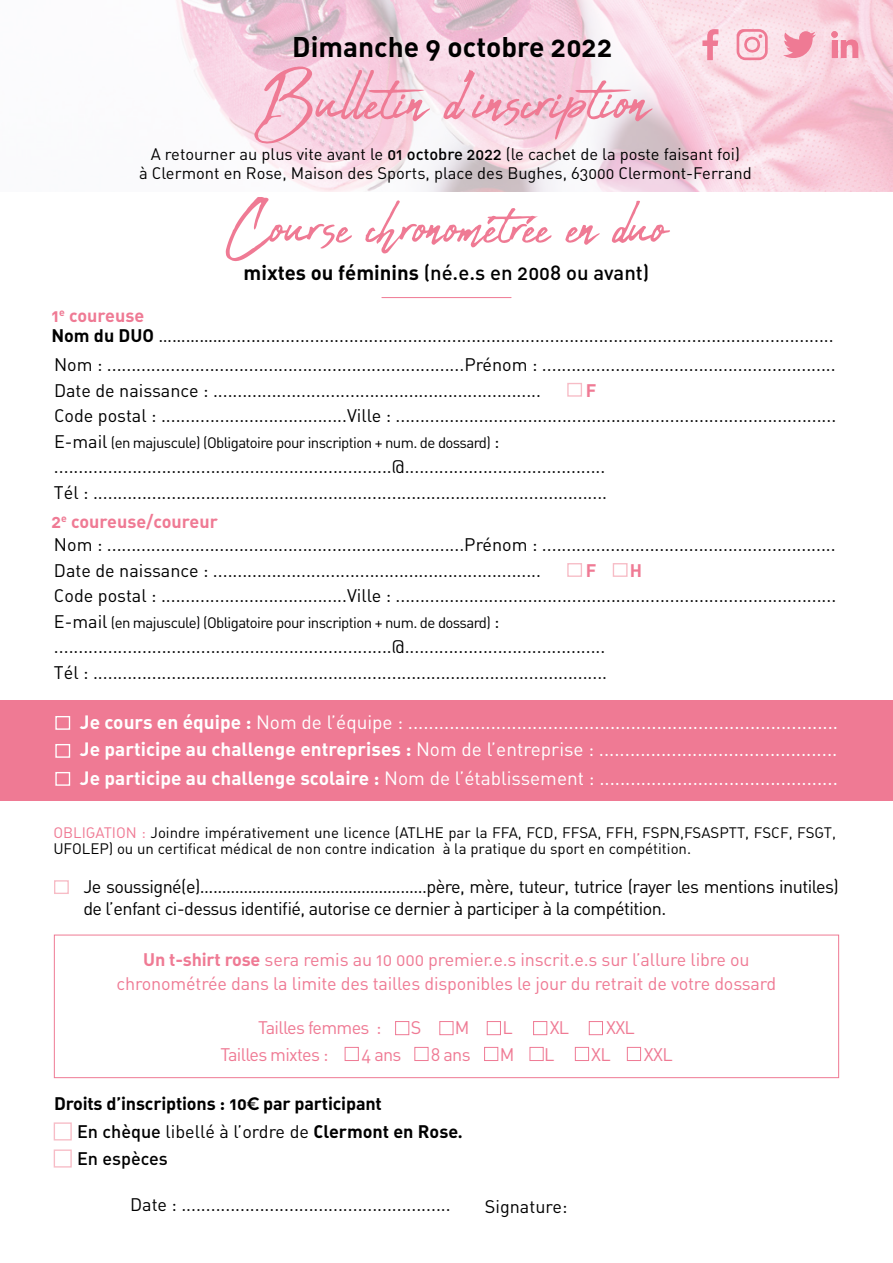
<style>
.page{position:relative;width:893px;height:1263px;background:#fff}
.page>*{position:absolute;margin:0;border:0;box-sizing:border-box;transform-origin:0 0}
.t1{font:88.95px "Abuget";color:#ef7a94}
.t2{font:79.95px "Abuget";color:#ef7a94}
.t3{font:28.05px "DIN Bold Alternate";color:#000}
.t4{font:20.4px "DIN Medium Alternate";color:#000}
.t5{font:19.05px/28px "DIN Regular Alternate";color:#fff;text-align:justify}
.t6{font:18px/25.5px "DIN Regular Alternate";letter-spacing:-.03em;color:#000}
.t7{font:18px/25.5px "DIN Regular Alternate";color:#000}
.t8{font:18px/24.5px "DIN Regular Alternate";letter-spacing:-.01em;color:#ef7a94;text-align:center}
.t9{font:18px "DIN Bold Alternate";letter-spacing:-.01em;color:#000}
.t10{font:18px "DIN Bold Alternate";color:#ef7a94}
.t11{font:18px "DIN Regular Alternate";letter-spacing:-.04em;color:#ef7a94}
.t12{font:18px "DIN Medium Alternate";color:#000}
.t13{font:16.5px/19.5px "DIN Regular Alternate";color:#000;text-align:center}
.t14{font:15px/16.5px "DIN Regular Alternate";letter-spacing:-.01em;color:#000}
.t15{font:15px "DIN Regular Alternate";letter-spacing:-.04em;color:#000}
.s1{font-family:"DIN Medium Alternate"}
.s2{font-family:"DIN Bold Alternate"}
.s3{font-size:18px}
.s4{color:#ef7a94}
.s5{font-family:"Brandon Grotesque";font-weight:700}
</style>
<div class="page">
<img style="left:176px;top:0;width:717px;height:191px">
<div style="left:54px;top:880px;width:15px;height:14px;border:1px solid #f7bcc6"></div>
<div style="left:567px;top:383px;width:15px;height:14px;border:1px solid #f7bcc6"></div>
<div style="left:567px;top:563px;width:15px;height:14px;border:1px solid #f7bcc6"></div>
<div style="left:613px;top:563px;width:15px;height:14px;border:1px solid #f7bcc6"></div>
<div style="left:54px;top:1122px;width:18px;height:18px;border:1px solid #f7bcc6"></div>
<div style="left:54px;top:1149px;width:18px;height:18px;border:1px solid #f7bcc6"></div>
<hr style="left:382px;top:297px;width:129px;height:1px;background:#ef7a94">
<div style="left:54px;top:935px;width:785px;height:143px;border:1px solid #ef7a94"></div>
<div style="left:345px;top:1047px;width:14px;height:14px;border:1px solid #ef7a94"></div>
<div style="left:414px;top:1047px;width:14px;height:14px;border:1px solid #ef7a94"></div>
<div style="left:484px;top:1047px;width:14px;height:14px;border:1px solid #ef7a94"></div>
<div style="left:530px;top:1047px;width:13px;height:14px;border:1px solid #ef7a94"></div>
<div style="left:575px;top:1047px;width:14px;height:14px;border:1px solid #ef7a94"></div>
<div style="left:627px;top:1047px;width:14px;height:14px;border:1px solid #ef7a94"></div>
<div style="left:589px;top:1021px;width:14px;height:14px;border:1px solid #ef7a94"></div>
<div style="left:533px;top:1021px;width:14px;height:14px;border:1px solid #ef7a94"></div>
<div style="left:487px;top:1021px;width:14px;height:14px;border:1px solid #ef7a94"></div>
<div style="left:439px;top:1021px;width:14px;height:14px;border:1px solid #ef7a94"></div>
<div style="left:395px;top:1021px;width:14px;height:14px;border:1px solid #ef7a94"></div>
<svg style="left:737px;top:29px;width:31px;height:31px"></svg>
<svg style="left:702px;top:29px;width:16px;height:31px"></svg>
<svg style="left:783px;top:31px;width:33px;height:27px"></svg>
<svg style="left:831px;top:31px;width:27px;height:27px"></svg>
<div style="left:832px;top:40px;width:5px;height:18px;background:#ef7a94"></div>
<div style="left:831px;top:31px;width:7px;height:7px;background:#ef7a94;border-radius:50%"></div>
<div style="left:0;top:700px;width:893px;height:101px;background:#ef7a94"></div>
<div style="left:55px;top:716px;width:15px;height:14px;border:1px solid #fff"></div>
<div style="left:55px;top:744px;width:15px;height:14px;border:1px solid #fff"></div>
<div style="left:55px;top:772px;width:15px;height:14px;border:1px solid #fff"></div>
<h3 class="t3" style="left:292px;top:35px;width:322px">Dimanche 9 octobre 2022</h3>
<h1 class="t1" style="left:254px;top:67px;width:398px">Bulletin d’inscription</h1>
<p class="t13" style="left:139px;top:145px;width:614px">A retourner au plus vite avant le <span class="s1">01 octobre 2022</span> (le cachet de la poste faisant foi)<br>à Clermont en Rose, Maison des Sports, place des Bughes, 63000 Clermont-Ferrand</p>
<h2 class="t2" style="left:226px;top:196px;width:442px">Course chronométrée en duo</h2>
<p class="t4" style="left:244px;top:263px;width:407px"><span class="s2">mixtes ou féminins</span> (né.e.s en 2008 ou avant)</p>
<p class="t10" style="left:51px;top:308px;width:94px">1<sup>e</sup> coureuse</p>
<p class="t6" style="left:51px;top:324px;width:784px"><span class="s2">Nom du DUO</span> ……………............................................................................................................................</p>
<p class="t7" style="left:54px;top:353px;width:783px">Nom : .........................................................................Prénom : ............................................................<br>Date de naissance : ...................................................................</p>
<p class="t10" style="left:586px;top:383px;width:12px">F</p>
<p class="t7" style="left:54px;top:404px;width:784px">Code postal : ......................................Ville : ..........................................................................................</p>
<p class="t15" style="left:54px;top:436px;width:447px"><span class="s3">E-mail</span> (en majuscule) (Obligatoire pour inscription + num. de dossard) <span class="s3">:</span></p>
<p class="t6" style="left:54px;top:455px;width:555px">.....................................................................@.........................................<br>Tél : .........................................................................................................</p>
<p class="t7" style="left:54px;top:533px;width:783px">Nom : .........................................................................Prénom : ............................................................<br>Date de naissance : ...................................................................</p>
<p class="t10" style="left:51px;top:514px;width:168px">2<sup>e</sup> coureuse/coureur</p>
<p class="t10" style="left:586px;top:563px;width:12px">F</p>
<p class="t10" style="left:630px;top:563px;width:14px">H</p>
<p class="t7" style="left:54px;top:584px;width:784px">Code postal : ......................................Ville : ..........................................................................................</p>
<p class="t15" style="left:54px;top:616px;width:447px"><span class="s3">E-mail</span> (en majuscule) (Obligatoire pour inscription + num. de dossard) <span class="s3">:</span></p>
<p class="t6" style="left:54px;top:635px;width:555px">.....................................................................@.........................................<br>Tél : .........................................................................................................</p>
<p class="t5" style="left:80px;top:709px;width:760px"><span class="s2">Je cours en équipe :</span> Nom de l’équipe : ...................................................................................<br><span class="s2">Je participe au challenge entreprises :</span> Nom de l’entreprise : ..............................................<br><span class="s2">Je participe au challenge scolaire :</span> Nom de l’établissement : ..............................................</p>
<p class="t14" style="left:53px;top:825px;width:784px"><span class="s4">OBLIGATION :</span> Joindre impérativement une licence (ATLHE par la FFA, FCD, FFSA, FFH, FSPN,FSASPTT, FSCF, FSGT,<br>UFOLEP) ou un certificat médical de non contre indication à la pratique du sport en compétition.</p>
<p class="t6" style="left:83px;top:877px;width:757px;line-height:21.8px">Je soussigné(e)....................................................père, mère, tuteur, tutrice (rayer les mentions inutiles) de l’enfant ci-dessus identifié, autorise ce dernier à participer à la compétition.</p>
<p class="t8" style="left:117px;top:948px;width:661px"><span class="s2">Un t-shirt rose</span> sera remis au 10 000 premier.e.s inscrit.e.s sur l’allure libre ou chronométrée dans la limite des tailles disponibles le jour du retrait de votre dossard</p>
<p class="t11" style="left:258px;top:1019px;width:125px">Tailles femmes :</p>
<p class="t8" style="left:411px;top:1016px;width:12px">S</p>
<p class="t8" style="left:455px;top:1016px;width:16px">M</p>
<p class="t8" style="left:503px;top:1016px;width:12px">L</p>
<p class="t8" style="left:550px;top:1016px;width:21px">XL</p>
<p class="t8" style="left:606px;top:1016px;width:30px">XXL</p>
<p class="t11" style="left:220px;top:1046px;width:110px">Tailles mixtes :</p>
<p class="t8" style="left:362px;top:1044px;width:41px">4 ans</p>
<p class="t8" style="left:431px;top:1044px;width:41px">8 ans</p>
<p class="t8" style="left:500px;top:1044px;width:16px">M</p>
<p class="t8" style="left:544px;top:1044px;width:12px">L</p>
<p class="t8" style="left:591px;top:1044px;width:21px">XL</p>
<p class="t8" style="left:644px;top:1044px;width:30px">XXL</p>
<p class="t9" style="left:54px;top:1096px;width:329px">Droits d’inscriptions : 10<span class="s5">€</span> par participant</p>
<p class="t7" style="left:77px;top:1120px;width:387px"><span class="s1">En chèque</span> libellé à l’ordre de <span class="s2">Clermont en Rose</span><span class="s5">.</span></p>
<p class="t12" style="left:77px;top:1150px;width:92px">En espèces</p>
<p class="t6" style="left:130px;top:1193px;width:322px">Date : .......................................................</p>
<p class="t7" style="left:485px;top:1195px;width:84px">Signature:</p>
</div>
